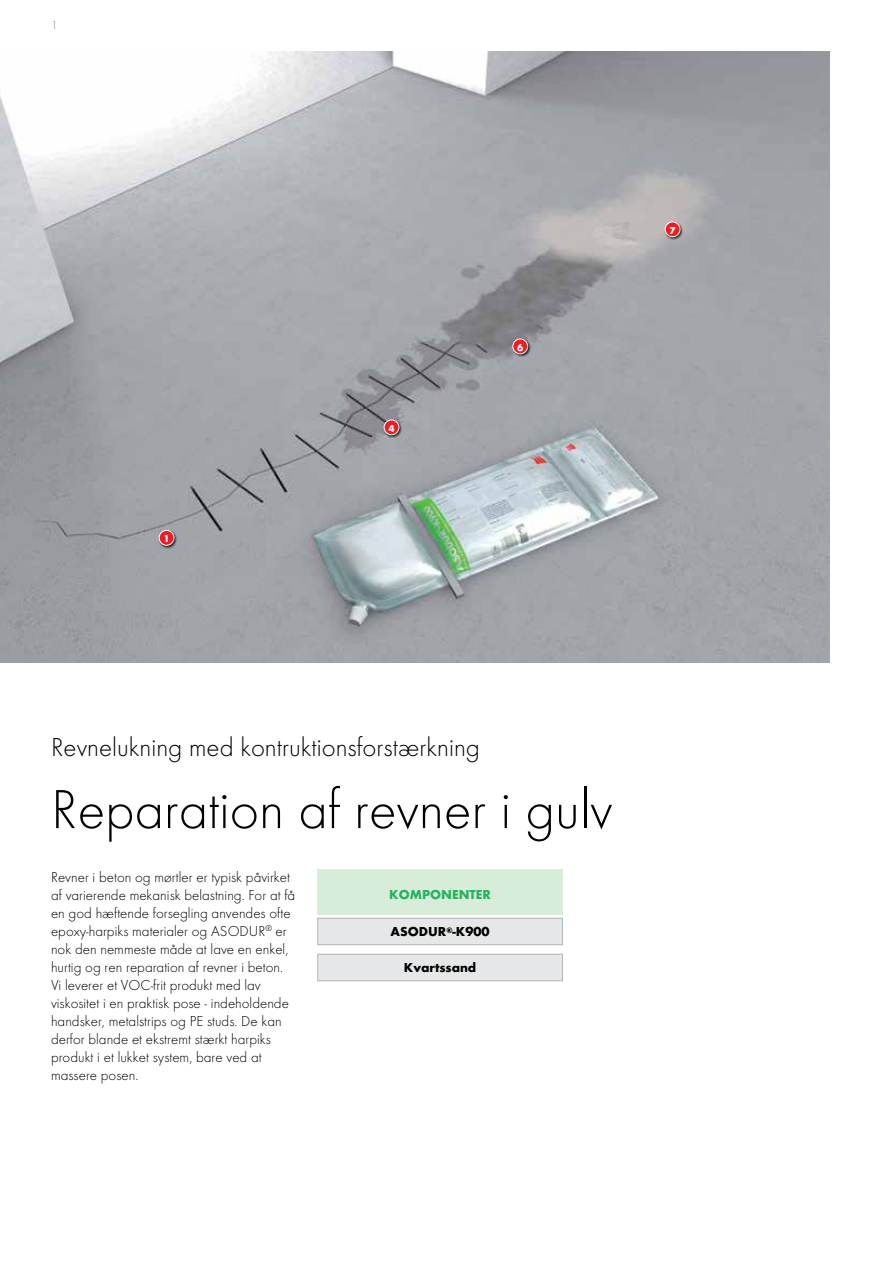
<style>
.page{position:relative;width:893px;height:1263px;background:#fff}
.page>*{position:absolute;margin:0;border:0;box-sizing:border-box;transform-origin:0 0}
.t1{font:300 57px "Futura TOT";color:#000}
.t2{font:300 27px "Futura TOT";color:#000}
.t3{font:300 15px/18px "Futura TOT";color:#000}
.t4{font:700 13.5px "Futura TOT";color:#000}
.t5{font:700 13.5px "Futura TOT";color:#25b45e}
.t6{font:300 12px "Futura TOT";color:#808285}
.t7{font:700 10.35px "Futura TOT";color:#fff}
</style>
<div class="page">
<img style="left:0;top:51px;width:829px;height:612px">
<div style="left:317px;top:870px;width:246px;height:45px;background:#d7ecd9"></div>
<div style="left:318px;top:918px;width:244px;height:27px;background:#e6e7e8"></div>
<div style="left:317px;top:918px;width:246px;height:27px;border:1px solid #b1b4b6"></div>
<div style="left:318px;top:954px;width:244px;height:27px;background:#e6e7e8"></div>
<div style="left:317px;top:954px;width:246px;height:27px;border:1px solid #b1b4b6"></div>
<div style="left:664px;top:221px;width:20px;height:19px;background:#000;opacity:.75"></div>
<div style="left:665px;top:222px;width:15px;height:15px;background:#ed1d24;border-radius:50%"></div>
<div style="left:665px;top:222px;width:15px;height:15px;border:1px solid #fff;border-radius:50%"></div>
<div style="left:383px;top:419px;width:20px;height:19px;background:#000;opacity:.75"></div>
<div style="left:384px;top:420px;width:15px;height:15px;background:#ed1d24;border-radius:50%"></div>
<div style="left:384px;top:420px;width:15px;height:15px;border:1px solid #fff;border-radius:50%"></div>
<div style="left:512px;top:338px;width:19px;height:19px;background:#000;opacity:.75"></div>
<div style="left:513px;top:339px;width:15px;height:15px;background:#ed1d24;border-radius:50%"></div>
<div style="left:512px;top:339px;width:16px;height:15px;border:1px solid #fff;border-radius:50%"></div>
<div style="left:158px;top:529px;width:20px;height:20px;background:#000;opacity:.75"></div>
<div style="left:159px;top:530px;width:15px;height:15px;background:#ed1d24;border-radius:50%"></div>
<div style="left:159px;top:530px;width:15px;height:16px;border:1px solid #fff;border-radius:50%"></div>
<p class="t6" style="left:51px;top:18px;width:8px">1</p>
<p class="t7" style="left:163px;top:532px;width:8px">1</p>
<p class="t7" style="left:388px;top:422px;width:8px">4</p>
<p class="t7" style="left:517px;top:341px;width:8px">6</p>
<p class="t7" style="left:669px;top:224px;width:8px">7</p>
<h2 class="t2" style="left:51px;top:732px;width:430px">Revnelukning med kontruktionsforstærkning</h2>
<h1 class="t1" style="left:51px;top:777px;width:563px">Reparation af revner i gulv</h1>
<p class="t3" style="left:51px;top:868px;width:246px">Revner i beton og mørtler er typisk påvirket af varierende mekanisk belastning. For at få en god hæftende forsegling anvendes ofte epoxy-harpiks materialer og ASODUR<sup>®</sup> er nok den nemmeste måde at lave en enkel, hurtig og ren reparation af revner i beton.<br>Vi leverer et VOC-frit produkt med lav viskositet i en praktisk pose - indeholdende handsker, metalstrips og PE studs. De kan derfor blande et ekstremt stærkt harpiks produkt i et lukket system, bare ved at massere posen.</p>
<p class="t5" style="left:389px;top:886px;width:103px">KOMPONENTER</p>
<p class="t4" style="left:390px;top:923px;width:101px">ASODUR<sup>®</sup>-K900</p>
<p class="t4" style="left:404px;top:959px;width:74px">Kvartssand</p>
</div>
